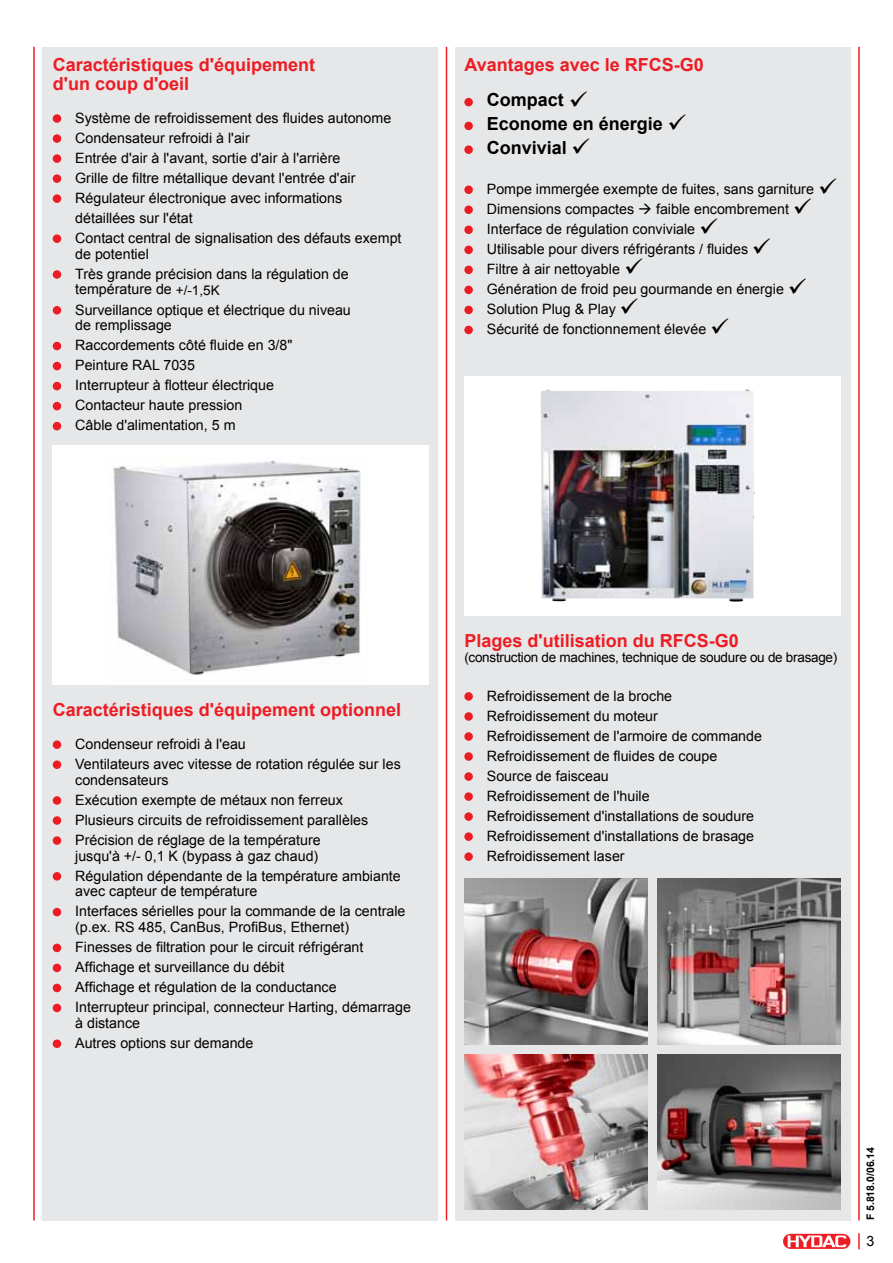
<style>
.page{position:relative;width:893px;height:1263px;background:#fff}
.page>*{position:absolute;margin:0;border:0;box-sizing:border-box;transform-origin:0 0}
.t1{font:700 18px/19.5px "Arial";color:#ed1c24}
.t2{font:700 18px/23.9px "Arial";color:#000}
.t3{font:14.25px/20.1px "Arial";color:#000}
.t4{font:13.5px "Arial";letter-spacing:-.02em;color:#000}
.t5{font:700 10.5px "Arial";color:#000}
.s1{font-size:13.5px}
</style>
<div class="page">
<hr style="left:33px;top:47px;width:2px;height:1173px;background:#ed1c24">
<hr style="left:858px;top:47px;width:2px;height:1173px;background:#ed1c24">
<div style="left:782px;top:1233px;width:68px;height:16px;border:1px solid #fff;border-radius:8px"></div>
<svg style="left:783px;top:1234px;width:67px;height:15px"></svg>
<svg style="left:788px;top:1235px;width:58px;height:12px"></svg>
<svg style="left:858px;top:1233px;width:2px;height:16px"></svg>
<div style="left:43px;top:47px;width:395px;height:1173px;background:#e6e7e8"></div>
<div style="left:455px;top:47px;width:395px;height:1173px;background:#e6e7e8"></div>
<div style="left:53px;top:114px;width:8px;height:9px;background:#ed1c24;border-radius:50%"></div>
<div style="left:53px;top:134px;width:8px;height:9px;background:#ed1c24;border-radius:50%"></div>
<div style="left:53px;top:154px;width:8px;height:9px;background:#ed1c24;border-radius:50%"></div>
<div style="left:53px;top:174px;width:8px;height:9px;background:#ed1c24;border-radius:50%"></div>
<div style="left:53px;top:194px;width:8px;height:9px;background:#ed1c24;border-radius:50%"></div>
<div style="left:53px;top:234px;width:8px;height:9px;background:#ed1c24;border-radius:50%"></div>
<div style="left:53px;top:270px;width:8px;height:9px;background:#ed1c24;border-radius:50%"></div>
<div style="left:53px;top:306px;width:8px;height:8px;background:#ed1c24;border-radius:50%"></div>
<div style="left:53px;top:342px;width:8px;height:8px;background:#ed1c24;border-radius:50%"></div>
<div style="left:53px;top:362px;width:8px;height:8px;background:#ed1c24;border-radius:50%"></div>
<div style="left:53px;top:382px;width:8px;height:8px;background:#ed1c24;border-radius:50%"></div>
<div style="left:53px;top:402px;width:8px;height:8px;background:#ed1c24;border-radius:50%"></div>
<div style="left:53px;top:422px;width:8px;height:8px;background:#ed1c24;border-radius:50%"></div>
<div style="left:53px;top:740px;width:8px;height:9px;background:#ed1c24;border-radius:50%"></div>
<div style="left:53px;top:760px;width:8px;height:9px;background:#ed1c24;border-radius:50%"></div>
<div style="left:53px;top:796px;width:8px;height:9px;background:#ed1c24;border-radius:50%"></div>
<div style="left:53px;top:816px;width:8px;height:9px;background:#ed1c24;border-radius:50%"></div>
<div style="left:53px;top:836px;width:8px;height:9px;background:#ed1c24;border-radius:50%"></div>
<div style="left:53px;top:872px;width:8px;height:8px;background:#ed1c24;border-radius:50%"></div>
<div style="left:53px;top:908px;width:8px;height:8px;background:#ed1c24;border-radius:50%"></div>
<div style="left:53px;top:944px;width:8px;height:8px;background:#ed1c24;border-radius:50%"></div>
<div style="left:53px;top:964px;width:8px;height:8px;background:#ed1c24;border-radius:50%"></div>
<div style="left:53px;top:984px;width:8px;height:8px;background:#ed1c24;border-radius:50%"></div>
<div style="left:53px;top:1004px;width:8px;height:8px;background:#ed1c24;border-radius:50%"></div>
<div style="left:53px;top:1039px;width:8px;height:9px;background:#ed1c24;border-radius:50%"></div>
<div style="left:464px;top:692px;width:9px;height:9px;background:#ed1c24;border-radius:50%"></div>
<div style="left:464px;top:712px;width:9px;height:9px;background:#ed1c24;border-radius:50%"></div>
<div style="left:464px;top:732px;width:9px;height:9px;background:#ed1c24;border-radius:50%"></div>
<div style="left:464px;top:752px;width:9px;height:9px;background:#ed1c24;border-radius:50%"></div>
<div style="left:464px;top:772px;width:9px;height:9px;background:#ed1c24;border-radius:50%"></div>
<div style="left:464px;top:792px;width:9px;height:9px;background:#ed1c24;border-radius:50%"></div>
<div style="left:464px;top:812px;width:9px;height:9px;background:#ed1c24;border-radius:50%"></div>
<div style="left:464px;top:832px;width:9px;height:9px;background:#ed1c24;border-radius:50%"></div>
<div style="left:464px;top:852px;width:9px;height:9px;background:#ed1c24;border-radius:50%"></div>
<hr style="left:446px;top:47px;width:1px;height:1173px;background:#ed1c24">
<div style="left:464px;top:98px;width:9px;height:8px;background:#ed1c24;border-radius:50%"></div>
<div style="left:464px;top:122px;width:9px;height:8px;background:#ed1c24;border-radius:50%"></div>
<div style="left:464px;top:145px;width:9px;height:9px;background:#ed1c24;border-radius:50%"></div>
<div style="left:464px;top:185px;width:9px;height:9px;background:#ed1c24;border-radius:50%"></div>
<div style="left:464px;top:206px;width:9px;height:8px;background:#ed1c24;border-radius:50%"></div>
<div style="left:464px;top:226px;width:9px;height:8px;background:#ed1c24;border-radius:50%"></div>
<div style="left:464px;top:246px;width:9px;height:8px;background:#ed1c24;border-radius:50%"></div>
<div style="left:464px;top:266px;width:9px;height:8px;background:#ed1c24;border-radius:50%"></div>
<div style="left:464px;top:286px;width:9px;height:8px;background:#ed1c24;border-radius:50%"></div>
<div style="left:464px;top:306px;width:9px;height:8px;background:#ed1c24;border-radius:50%"></div>
<div style="left:464px;top:326px;width:9px;height:8px;background:#ed1c24;border-radius:50%"></div>
<img style="left:464px;top:878px;width:183px;height:166px">
<div style="left:53px;top:445px;width:376px;height:240px;background:#fff"></div>
<img style="left:113px;top:460px;width:248px;height:215px">
<div style="left:464px;top:376px;width:377px;height:239px;background:#fff"></div>
<img style="left:541px;top:389px;width:214px;height:213px">
<img style="left:464px;top:1054px;width:183px;height:155px">
<img style="left:658px;top:878px;width:183px;height:166px">
<img style="left:658px;top:1054px;width:183px;height:155px">
<p class="t1" style="left:53px;top:55px;width:264px">Caractéristiques d'équipement d'un coup d'oeil</p>
<p class="t3" style="left:75px;top:108px;width:328px">Système de refroidissement des fluides autonome Condensateur refroidi à l'air<br>Entrée d'air à l'avant, sortie d'air à l'arrière<br>Grille de filtre métallique devant l'entrée d'air Régulateur électronique avec informations détaillées sur l'état<br>Contact central de signalisation des défauts exempt</p>
<p class="t3" style="left:75px;top:244px;width:275px">de potentiel<br>Très grande précision dans la régulation de</p>
<p class="t3" style="left:75px;top:280px;width:277px">température de <span class="s1">+/-1,5K<br></span>Surveillance optique et électrique du niveau</p>
<p class="t3" style="left:75px;top:315px;width:219px">de remplissage<br>Raccordements côté fluide en 3/8"<br>Peinture RAL 7035<br>Interrupteur à flotteur électrique<br>Contacteur haute pression<br>Câble d'alimentation, 5 m</p>
<p class="t1" style="left:464px;top:55px;width:241px">Avantages avec le RFCS-G0</p>
<p class="t2" style="left:487px;top:89px;width:178px">Compact<br>Econome en énergie<br>Convivial</p>
<p class="t3" style="left:487px;top:179px;width:329px">Pompe immergée exempte de fuites, sans garniture Dimensions compactes → faible encombrement Interface de régulation conviviale<br>Utilisable pour divers réfrigérants / fluides<br>Filtre à air nettoyable<br>Génération de froid peu gourmande en énergie Solution Plug &amp; Play<br>Sécurité de fonctionnement élevée</p>
<p class="t1" style="left:53px;top:700px;width:350px">Caractéristiques d'équipement optionnel</p>
<p class="t3" style="left:75px;top:734px;width:327px">Condenseur refroidi à l'eau<br>Ventilateurs avec vitesse de rotation régulée sur les</p>
<p class="t3" style="left:75px;top:770px;width:295px">condensateurs<br>Exécution exempte de métaux non ferreux Plusieurs circuits de refroidissement parallèles Précision de réglage de la température</p>
<p class="t3" style="left:75px;top:846px;width:327px">jusqu'à +/- 0,1 K (bypass à gaz chaud)<br>Régulation dépendante de la température ambiante</p>
<p class="t3" style="left:75px;top:881px;width:332px">avec capteur de température<br>Interfaces sérielles pour la commande de la centrale</p>
<p class="t3" style="left:75px;top:917px;width:337px">(p.ex. RS 485, CanBus, ProfiBus, Ethernet)<br>Finesses de filtration pour le circuit réfrigérant Affichage et surveillance du débit<br>Affichage et régulation de la conductance Interrupteur principal, connecteur Harting, démarrage</p>
<p class="t3" style="left:75px;top:1013px;width:180px">à distance<br>Autres options sur demande</p>
<p class="t1" style="left:464px;top:631px;width:276px">Plages d'utilisation du RFCS-G0</p>
<p class="t4" style="left:464px;top:648px;width:374px">(construction de machines, technique de soudure ou de brasage)</p>
<p class="t3" style="left:487px;top:686px;width:277px">Refroidissement de la broche Refroidissement du moteur Refroidissement de l'armoire de commande Refroidissement de fluides de coupe Source de faisceau<br>Refroidissement de l'huile<br>Refroidissement d'installations de soudure Refroidissement d'installations de brasage Refroidissement laser</p>
<p class="t5" style="left:863px;top:1220px;width:75px;rotate:-90deg">F 5.818.0/06.14</p>
<p class="t3" style="left:867px;top:1231px;width:9px">3</p>
</div>
